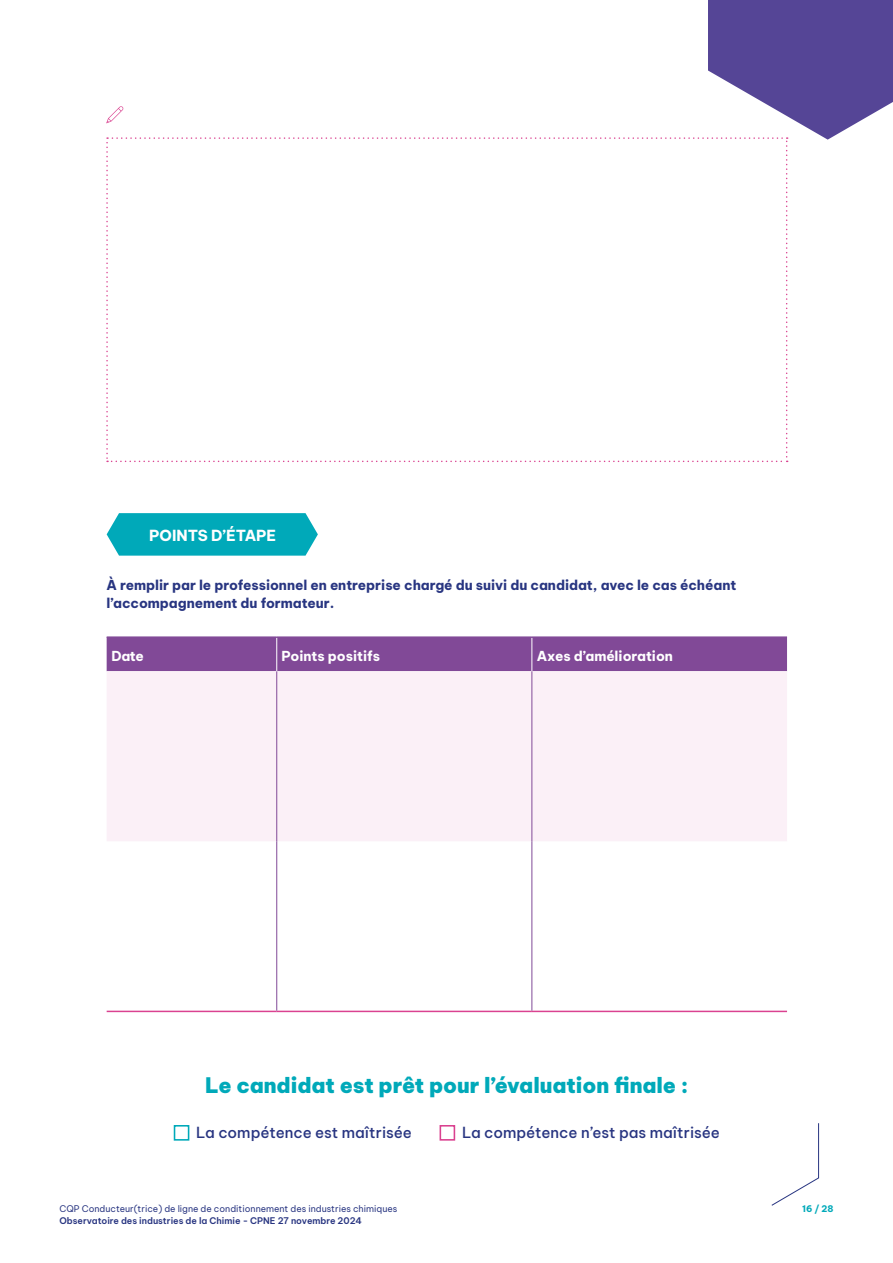
<style>
.page{position:relative;width:893px;height:1263px;background:#fff}
.page>*{position:absolute;margin:0;border:0;box-sizing:border-box;transform-origin:0 0}
.t1{font:900 21px "Be Vietnam Pro";color:#00a9b9}
.t2{font:500 15px "Be Vietnam Pro";color:#283581}
.t3{font:700 15px "Be Vietnam Pro";color:#fff}
.t4{font:700 13.5px/18px "Be Vietnam Pro";letter-spacing:-.005em;color:#283581}
.t5{font:700 13.5px "Be Vietnam Pro";color:#fff}
.t6{font:9px "Be Vietnam Pro";color:#283581}
.t7{font:600 9px "Be Vietnam Pro";color:#283581}
.t8{font:700 9px "Be Vietnam Pro";color:#00a9b9}
</style>
<div class="page">
<svg style="left:771px;top:1123px;width:48px;height:83px"></svg>
<svg style="left:107px;top:513px;width:211px;height:43px"></svg>
<div style="left:107px;top:638px;width:680px;height:33px;background:#814997"></div>
<div style="left:107px;top:671px;width:680px;height:170px;background:#fbf0f7"></div>
<hr style="left:107px;top:636px;width:170px;height:2px;background:#814997">
<hr style="left:277px;top:636px;width:255px;height:2px;background:#814997">
<hr style="left:532px;top:636px;width:255px;height:2px;background:#814997">
<hr style="left:107px;top:1011px;width:170px;height:1px;background:#da4290">
<hr style="left:277px;top:1011px;width:255px;height:1px;background:#da4290">
<hr style="left:532px;top:1011px;width:255px;height:1px;background:#da4290">
<hr style="left:276px;top:671px;width:1px;height:170px;background:#814997">
<hr style="left:276px;top:841px;width:1px;height:170px;background:#814997">
<hr style="left:531px;top:671px;width:1px;height:170px;background:#814997">
<hr style="left:531px;top:841px;width:1px;height:170px;background:#814997">
<hr style="left:531px;top:638px;width:1px;height:33px;background:#fff">
<hr style="left:276px;top:638px;width:1px;height:33px;background:#fff">
<div style="left:174px;top:1125px;width:15px;height:15px;border:2px solid #00a9b9"></div>
<div style="left:440px;top:1125px;width:15px;height:15px;border:2px solid #da4290"></div>
<svg style="left:106px;top:0;width:787px;height:462px"></svg>
<p class="t3" style="left:149px;top:522px;width:128px">POINTS D’ÉTAPE</p>
<p class="t4" style="left:107px;top:575px;width:631px">À remplir par le professionnel en entreprise chargé du suivi du candidat, avec le cas échéant l’accompagnement du formateur.</p>
<p class="t5" style="left:112px;top:644px;width:34px">Date</p>
<p class="t5" style="left:282px;top:644px;width:100px">Points positifs</p>
<p class="t5" style="left:537px;top:644px;width:138px">Axes d’amélioration</p>
<h1 class="t1" style="left:205px;top:1066px;width:485px">Le candidat est prêt pour l’évaluation finale :</h1>
<p class="t2" style="left:196px;top:1119px;width:217px">La compétence est maîtrisée</p>
<p class="t2" style="left:462px;top:1119px;width:259px">La compétence n’est pas maîtrisée</p>
<p class="t6" style="left:60px;top:1202px;width:339px">CQP Conducteur(trice) de ligne de conditionnement des industries chimiques</p>
<p class="t7" style="left:60px;top:1213px;width:304px">Observatoire des industries de la Chimie - CPNE 27 novembre 2024</p>
<p class="t8" style="left:802px;top:1201px;width:33px">16 / 28</p>
</div>
